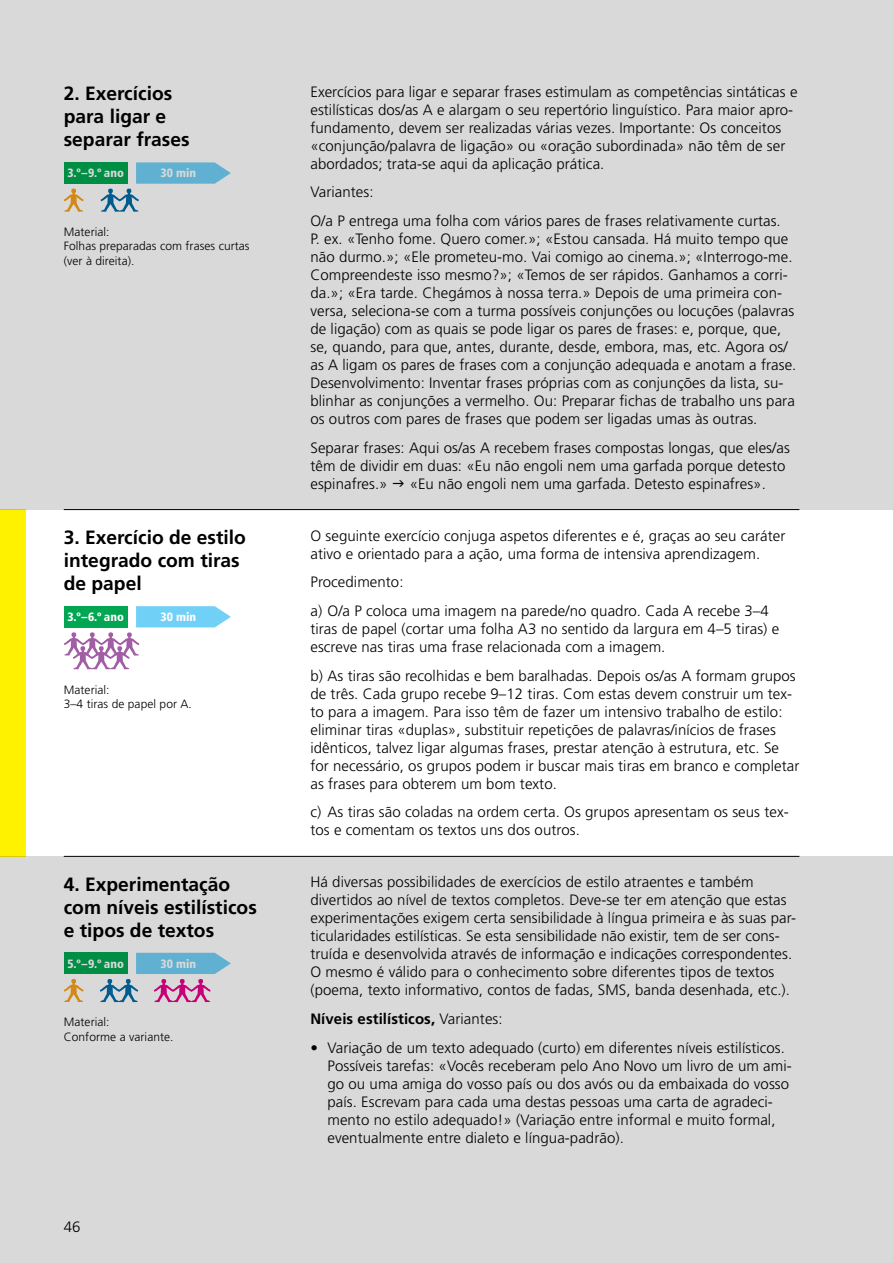
<style>
.page{position:relative;width:893px;height:1263px;background:#fff}
.page>*{position:absolute;margin:0;border:0;box-sizing:border-box;transform-origin:0 0}
.t1{font:700 19.2px/23.1px "Frutiger";color:#000}
.t2{font:300 15px/18px "Frutiger";letter-spacing:.005em;color:#000}
.t3{font:700 15px "Frutiger";letter-spacing:.005em;color:#000}
.t4{font:300 12px/14.4px "Frutiger";letter-spacing:.005em;color:#000}
.t5{font:900 condensed 12px "Frutiger";color:#fff}
.s1{font-weight:300}
</style>
<div class="page">
<hr style="left:64px;top:509px;width:735px;height:1px;background:#000">
<svg style="left:64px;top:606px;width:167px;height:63px"></svg>
<div style="left:64px;top:606px;width:64px;height:21px;background:#00a651"></div>
<div style="left:0;top:509px;width:26px;height:347px;background:#fff200"></div>
<div style="left:0;top:0;width:893px;height:509px;background:#d9d9d9"></div>
<div style="left:0;top:856px;width:893px;height:407px;background:#d9d9d9"></div>
<p class="t1" style="left:64px;top:82px;width:127px">2. Exercícios para ligar e separar frases</p>
<p class="t5" style="left:67px;top:166px;width:58px">3.º–9.º ano</p>
<p class="t5" style="left:161px;top:166px;width:37px">30 min</p>
<p class="t4" style="left:64px;top:225px;width:187px">Material:<br>Folhas preparadas com frases curtas (ver à direita).</p>
<p class="t1" style="left:64px;top:526px;width:184px">3. Exercício de estilo integrado com tiras de papel</p>
<p class="t5" style="left:67px;top:610px;width:58px">3.º–6.º ano</p>
<p class="t5" style="left:161px;top:610px;width:37px">30 min</p>
<p class="t4" style="left:64px;top:682px;width:130px">Material:<br>3–4 tiras de papel por A.</p>
<p class="t1" style="left:64px;top:872px;width:195px">4. Experimentação com níveis estilísticos e tipos de textos</p>
<p class="t5" style="left:67px;top:956px;width:58px">5.º–9.º ano</p>
<p class="t5" style="left:161px;top:956px;width:37px">30 min</p>
<p class="t4" style="left:64px;top:1015px;width:111px">Material:<br>Conforme a variante.</p>
<p class="t2" style="left:64px;top:1218px;width:18px">46</p>
<p class="t2" style="left:310px;top:83px;width:489px">Exercícios para ligar e separar frases estimulam as competências sintáticas e estilísticas dos/as A e alargam o seu repertório linguístico. Para maior apro&shy;fundamento, devem ser realizadas várias vezes. Importante: Os conceitos «conjunção/palavra de ligação» ou «oração subordinada» não têm de ser abordados; trata-se aqui da aplicação prática.</p>
<p class="t2" style="left:310px;top:178px;width:472px;line-height:28.7px">Variantes:<br>O/a P entrega uma folha com vários pares de frases relativamente curtas.</p>
<p class="t2" style="left:310px;top:230px;width:487px">P. ex. «Tenho fome. Quero comer.»; «Estou cansada. Há muito tempo que não durmo.»; «Ele prometeu-mo. Vai comigo ao cinema.»; «Interrogo-me.<br>Compreendeste isso mesmo?»; «Temos de ser rápidos. Ganhamos a corri&shy;da.»; «Era tarde. Chegámos à nossa terra.» Depois de uma primeira con&shy;versa, seleciona-se com a turma possíveis conjunções ou locuções (palavras de ligação) com as quais se pode ligar os pares de frases: e, porque, que, se, quando, para que, antes, durante, desde, embora, mas, etc. Agora os/ as A ligam os pares de frases com a conjunção adequada e anotam a frase.<br>Desenvolvimento: Inventar frases próprias com as conjunções da lista, su&shy;blinhar as conjunções a vermelho. Ou: Preparar fichas de trabalho uns para os outros com pares de frases que podem ser ligadas umas às outras.</p>
<p class="t2" style="left:310px;top:438px;width:481px">Separar frases: Aqui os/as A recebem frases compostas longas, que eles/as têm de dividir em duas: «Eu não engoli nem uma garfada porque detesto espinafres.»</p>
<p class="t2" style="left:410px;top:474px;width:358px">«Eu não engoli nem uma garfada. Detesto espinafres».</p>
<p class="t2" style="left:310px;top:527px;width:476px">O seguinte exercício conjuga aspetos diferentes e é, graças ao seu caráter ativo e orientado para a ação, uma forma de intensiva aprendizagem.</p>
<p class="t2" style="left:310px;top:568px;width:460px;line-height:28.7px">Procedimento:<br>a) O/a P coloca uma imagem na parede/no quadro. Cada A recebe 3–4</p>
<p class="t2" style="left:310px;top:620px;width:470px">tiras de papel (cortar uma folha A3 no sentido da largura em 4–5 tiras) e escreve nas tiras uma frase relacionada com a imagem.</p>
<p class="t2" style="left:310px;top:666px;width:490px">b) As tiras são recolhidas e bem baralhadas. Depois os/as A formam grupos de três. Cada grupo recebe 9–12 tiras. Com estas devem construir um tex&shy;to para a imagem. Para isso têm de fazer um intensivo trabalho de estilo: eliminar tiras «duplas», substituir repetições de palavras/inícios de frases idênticos, talvez ligar algumas frases, prestar atenção à estrutura, etc. Se for necessário, os grupos podem ir buscar mais tiras em branco e completar as frases para obterem um bom texto.</p>
<p class="t2" style="left:310px;top:803px;width:480px">c) As tiras são coladas na ordem certa. Os grupos apresentam os seus tex&shy;tos e comentam os textos uns dos outros.</p>
<p class="t2" style="left:310px;top:873px;width:487px">Há diversas possibilidades de exercícios de estilo atraentes e também divertidos ao nível de textos completos. Deve-se ter em atenção que estas experimentações exigem certa sensibilidade à língua primeira e às suas par&shy;ticularidades estilísticas. Se esta sensibilidade não existir, tem de ser cons&shy;truída e desenvolvida através de informação e indicações correspondentes.<br>O mesmo é válido para o conhecimento sobre diferentes tipos de textos (poema, texto informativo, contos de fadas, SMS, banda desenhada, etc.).</p>
<p class="t3" style="left:310px;top:1010px;width:194px">Níveis estilísticos, <span class="s1">Variantes:</span></p>
<p class="t2" style="left:327px;top:1038px;width:466px;text-indent:-17px">• Variação de um texto adequado (curto) em diferentes níveis estilísticos.<br>Possíveis tarefas: «Vocês receberam pelo Ano Novo um livro de um ami&shy;go ou uma amiga do vosso país ou dos avós ou da embaixada do vosso país. Escrevam para cada uma destas pessoas uma carta de agradeci&shy;mento no estilo adequado!» (Variação entre informal e muito formal, eventualmente entre dialeto e língua-padrão).</p>
</div>
